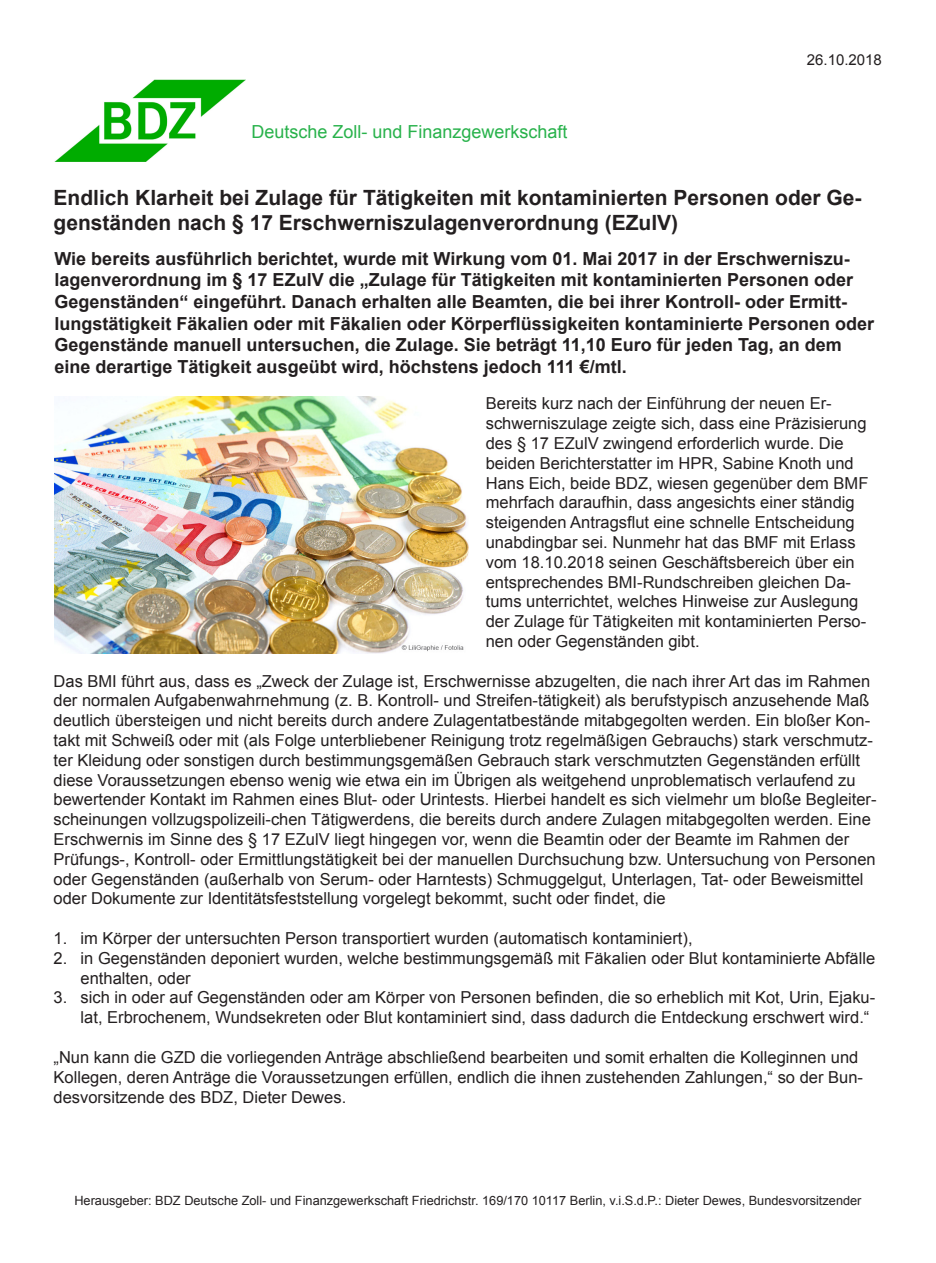
<style>
.page{position:relative;width:936px;height:1263px;background:#fff}
.page>*{position:absolute;margin:0;border:0;box-sizing:border-box;transform-origin:0 0}
.t1{font:700 21px/25.2px "Arial";color:#231f20}
.t2{font:700 18px/21.6px "Arial";color:#231f20}
.t3{font:18px "Arial";color:#28b24b}
.t4{font:16.5px/19.8px "Arial";color:#231f20}
.t5{font:15px "Arial";color:#231f20}
.t6{font:12.75px "Arial";color:#231f20}
</style>
<div class="page">
<img style="left:55px;top:80px;width:190px;height:81px">
<img style="left:54px;top:396px;width:415px;height:257px">
<p class="t3" style="left:251px;top:120px;width:317px">Deutsche Zoll- und Finanzgewerkschaft</p>
<p class="t5" style="left:806px;top:50px;width:77px">26.10.2018</p>
<p class="t1" style="left:54px;top:185px;width:809px">Endlich Klarheit bei Zulage für Tätigkeiten mit kontaminierten Personen oder Ge&shy;genständen nach § 17 Erschwerniszulagenverordnung (EZulV)</p>
<p class="t2" style="left:54px;top:248px;width:821px">Wie bereits ausführlich berichtet, wurde mit Wirkung vom 01. Mai 2017 in der Erschwerniszu&shy;lagenverordnung im § 17 EZulV die „Zulage für Tätigkeiten mit kontaminierten Personen oder Gegenständen“ eingeführt. Danach erhalten alle Beamten, die bei ihrer Kontroll- oder Ermitt&shy;lungstätigkeit Fäkalien oder mit Fäkalien oder Körperflüssigkeiten kontaminierte Personen oder Gegenstände manuell untersuchen, die Zulage. Sie beträgt 11,10 Euro für jeden Tag, an dem eine derartige Tätigkeit ausgeübt wird, höchstens jedoch 111 €/mtl.</p>
<p class="t4" style="left:486px;top:394px;width:384px">Bereits kurz nach der Einführung der neuen Er&shy;schwerniszulage zeigte sich, dass eine Präzisierung des § 17 EZulV zwingend erforderlich wurde. Die beiden Berichterstatter im HPR, Sabine Knoth und Hans Eich, beide BDZ, wiesen gegenüber dem BMF mehrfach daraufhin, dass angesichts einer ständig steigenden Antragsflut eine schnelle Entscheidung unabdingbar sei. Nunmehr hat das BMF mit Erlass vom 18.10.2018 seinen Geschäftsbereich über ein entsprechendes BMI-Rundschreiben gleichen Da&shy;tums unterrichtet, welches Hinweise zur Auslegung der Zulage für Tätigkeiten mit kontaminierten Perso&shy;nen oder Gegenständen gibt.</p>
<p class="t4" style="left:54px;top:671px;width:824px">Das BMI führt aus, dass es „Zweck der Zulage ist, Erschwernisse abzugelten, die nach ihrer Art das im Rahmen der normalen Aufgabenwahrnehmung (z. B. Kontroll- und Streifen-tätigkeit) als berufstypisch anzusehende Maß deutlich übersteigen und nicht bereits durch andere Zulagentatbestände mitabgegolten werden. Ein bloßer Kon&shy;takt mit Schweiß oder mit (als Folge unterbliebener Reinigung trotz regelmäßigen Gebrauchs) stark verschmutz&shy;ter Kleidung oder sonstigen durch bestimmungsgemäßen Gebrauch stark verschmutzten Gegenständen erfüllt diese Voraussetzungen ebenso wenig wie etwa ein im Übrigen als weitgehend unproblematisch verlaufend zu bewertender Kontakt im Rahmen eines Blut- oder Urintests. Hierbei handelt es sich vielmehr um bloße Begleiter&shy;scheinungen vollzugspolizeili-chen Tätigwerdens, die bereits durch andere Zulagen mitabgegolten werden. Eine Erschwernis im Sinne des § 17 EZulV liegt hingegen vor, wenn die Beamtin oder der Beamte im Rahmen der Prüfungs-, Kontroll- oder Ermittlungstätigkeit bei der manuellen Durchsuchung bzw. Untersuchung von Personen oder Gegenständen (außerhalb von Serum- oder Harntests) Schmuggelgut, Unterlagen, Tat- oder Beweismittel oder Dokumente zur Identitätsfeststellung vorgelegt bekommt, sucht oder findet, die</p>
<p class="t4" style="left:54px;top:928px;width:640px">1. im Körper der untersuchten Person transportiert wurden (automatisch kontaminiert),</p>
<p class="t4" style="left:81px;top:948px;width:796px;text-indent:-27px">2. in Gegenständen deponiert wurden, welche bestimmungsgemäß mit Fäkalien oder Blut kontaminierte Abfälle enthalten, oder</p>
<p class="t4" style="left:81px;top:988px;width:796px;text-indent:-27px">3. sich in oder auf Gegenständen oder am Körper von Personen befinden, die so erheblich mit Kot, Urin, Ejaku&shy;lat, Erbrochenem, Wundsekreten oder Blut kontaminiert sind, dass dadurch die Entdeckung erschwert wird.“</p>
<p class="t4" style="left:54px;top:1047px;width:811px">„Nun kann die GZD die vorliegenden Anträge abschließend bearbeiten und somit erhalten die Kolleginnen und<br>Kollegen, deren Anträge die Voraussetzungen erfüllen, endlich die ihnen zustehenden Zahlungen,“ so der Bun&shy;desvorsitzende des BDZ, Dieter Dewes.</p>
<p class="t6" style="left:74px;top:1192px;width:788px">Herausgeber: BDZ Deutsche Zoll- und Finanzgewerkschaft Friedrichstr. 169/170 10117 Berlin, v.i.S.d.P.: Dieter Dewes, Bundesvorsitzender</p>
</div>
